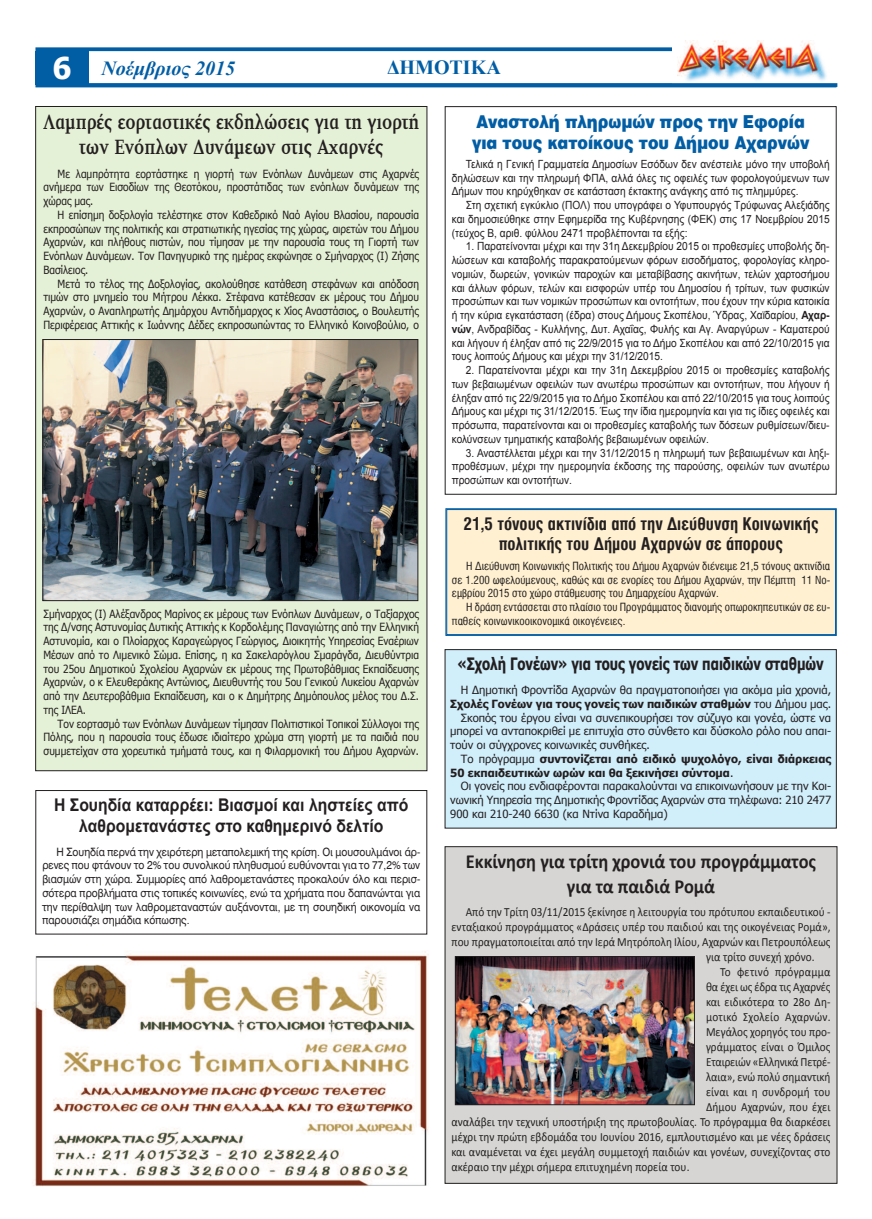
<style>
.page{position:relative;width:872px;height:1219px;background:#fff}
.page>*{position:absolute;margin:0;border:0;box-sizing:border-box;transform-origin:0 0}
.t1{font:700 21.25px/25px "PF Diplomat Poly";color:#231f20;text-align:center;scale:.8 1}
.t2{font:700 20px/25px "Calibri";color:#231f20;text-align:center;scale:.92 1}
.t3{font:italic 700 20px "Times New Roman";color:#015da4}
.t4{font:700 20px "Times New Roman";color:#015da4}
.t5{font:17.5px/20px "UB Helvetica Cond Bold";color:#231f20;text-align:center}
.t6{font:700 17.5px/21.2px "Arial";color:#231f20;text-align:center;scale:.9 1}
.t7{font:900 17.5px/21.2px "UB Helvetica";color:#015da4;scale:.9 1}
.t8{font:700 17px "Tahoma";color:#231f20;scale:.77 1}
.t9{font:12.5px "Calibri";color:#231f20;scale:.9 1}
.t10{font:12.5px "Calibri";letter-spacing:.02em;color:#231f20;scale:.9 1}
.t11{font:11.25px/13.8px "Arial";color:#231f20;text-align:justify;scale:.9 1}
.t12{font:11.25px/13.8px "Tahoma";color:#231f20;text-align:justify;scale:.9 1}
.t13{font:11.25px "Tahoma";color:#231f20}
.t14{font:11.25px/13.8px "UB Helvetica";color:#231f20;text-align:justify;scale:.9 1}
.t15{font:11.25px/13.8px "UB Helvetica Cond";color:#231f20;text-align:justify}
.t16{font:700 11.25px "Tahoma";color:#231f20}
.s1{font-family:"Tahoma";font-style:normal;font-size:30px;color:#fff}
.s2{font-weight:700}
.s3{font-weight:400}
</style>
<div class="page">
<div style="left:35px;top:47px;width:801px;height:40px;border:4px solid #015da4"></div>
<div style="left:35px;top:51px;width:54px;height:34px;background:#015da4"></div>
<div style="left:36px;top:106px;width:391px;height:665px;background:#e5f1d6"></div>
<div style="left:445px;top:847px;width:392px;height:336px;background:#d7d5d4"></div>
<div style="left:672px;top:33px;width:174px;height:51px;background:#fff"></div>
<img style="left:677px;top:40px;width:150px;height:41px">
<img style="left:457px;top:958px;width:235px;height:145px">
<div style="left:455px;top:956px;width:239px;height:149px;border:1px solid #231f20"></div>
<svg style="left:36px;top:83px;width:801px;height:4px;background:#0861a6"></svg>
<div style="left:445px;top:106px;width:391px;height:389px;border:1px solid #231f20"></div>
<img style="left:45px;top:341px;width:371px;height:258px">
<div style="left:43px;top:339px;width:375px;height:262px;border:1px solid #231f20"></div>
<div style="left:447px;top:510px;width:388px;height:124px;background:#fef0d0"></div>
<div style="left:446px;top:509px;width:389px;height:126px;border:1px solid #015da4"></div>
<img style="left:32px;top:951px;width:397px;height:236px">
<div style="left:445px;top:650px;width:391px;height:178px;background:#d1eefb"></div>
<div style="left:445px;top:649px;width:391px;height:179px;border:1px solid #231f20"></div>
<div style="left:35px;top:790px;width:392px;height:144px;border:1px solid #231f20"></div>
<h2 class="t3" style="left:53px;top:57px;width:184px"><span class="s1">6</span> Νοέμβριος 2015</h2>
<h2 class="t4" style="left:387px;top:56px;width:115px">ΔΗΜΟΤΙΚΑ</h2>
<h1 class="t1" style="left:43px;top:110px;width:471px">Λαμπρές εορταστικές εκδηλώσεις για τη γιορτή των Ενόπλων Δυνάμεων στις Αχαρνές</h1>
<h3 class="t7" style="left:472px;top:111px;width:376px">Αναστολή πληρωμών προς την Εφορία για τους κατοίκους του Δήμου Αχαρνών</h3>
<p class="t11" style="left:452px;top:157px;width:421px;text-indent:14px">Τελικά η Γενική Γραμματεία Δημοσίων Εσόδων δεν ανέστειλε μόνο την υποβολή δηλώσεων και την πληρωμή ΦΠΑ, αλλά όλες τις οφειλές των φορολογούμενων των Δήμων που κηρύχθηκαν σε κατάσταση έκτακτης ανάγκης από τις πλημμύρες.</p>
<p class="t11" style="left:452px;top:198px;width:421px;text-indent:14px">Στη σχετική εγκύκλιο (ΠΟΛ) που υπογράφει ο Υφυπουργός Τρύφωνας Αλεξιάδης και δημοσιεύθηκε στην Εφημερίδα της Κυβέρνησης (ΦΕΚ) στις 17 Νοεμβρίου 2015 (τεύχος Β, αριθ. φύλλου 2471 προβλέπονται τα εξής:</p>
<p class="t11" style="left:452px;top:240px;width:421px;text-indent:14px">1. Παρατείνονται μέχρι και την 31η Δεκεμβρίου 2015 οι προθεσμίες υποβολής δη&shy;λώσεων και καταβολής παρακρατούμενων φόρων εισοδήματος, φορολογίας κληρο&shy;νομιών, δωρεών, γονικών παροχών και μεταβίβασης ακινήτων, τελών χαρτοσήμου και άλλων φόρων, τελών και εισφορών υπέρ του Δημοσίου ή τρίτων, των φυσικών προσώπων και των νομικών προσώπων και οντοτήτων, που έχουν την κύρια κατοικία ή την κύρια εγκατάσταση (έδρα) στους Δήμους Σκοπέλου, Ύδρας, Χαϊδαρίου, <span class="s2">Αχαρ&shy;νών</span>, Ανδραβίδας - Κυλλήνης, Δυτ. Αχαΐας, Φυλής και Αγ. Αναργύρων - Καματερού και λήγουν ή έληξαν από τις 22/9/2015 για το Δήμο Σκοπέλου και από 22/10/2015 για τους λοιπούς Δήμους και μέχρι την 31/12/2015.</p>
<p class="t11" style="left:452px;top:363px;width:421px;text-indent:14px">2. Παρατείνονται μέχρι και την 31η Δεκεμβρίου 2015 οι προθεσμίες καταβολής των βεβαιωμένων οφειλών των ανωτέρω προσώπων και οντοτήτων, που λήγουν ή έληξαν από τις 22/9/2015 για το Δήμο Σκοπέλου και από 22/10/2015 για τους λοιπούς Δήμους και μέχρι τις 31/12/2015. Έως την ίδια ημερομηνία και για τις ίδιες οφειλές και πρόσωπα, παρατείνονται και οι προθεσμίες καταβολής των δόσεων ρυθμίσεων/διευ&shy;κολύνσεων τμηματικής καταβολής βεβαιωμένων οφειλών.</p>
<p class="t11" style="left:452px;top:446px;width:421px;text-indent:14px">3. Αναστέλλεται μέχρι και την 31/12/2015 η πληρωμή των βεβαιωμένων και ληξι&shy;προθέσμων, μέχρι την ημερομηνία έκδοσης της παρούσης, οφειλών των ανωτέρω προσώπων και οντοτήτων.</p>
<h3 class="t5" style="left:463px;top:514px;width:357px">21,5 τόνους ακτινίδια από την Διεύθυνση Κοινωνικής πολιτικής του Δήμου Αχαρνών σε άπορους</h3>
<p class="t15" style="left:452px;top:559px;width:380px;text-indent:14px">Η Διεύθυνση Κοινωνικής Πολιτικής του Δήμου Αχαρνών διένειμε 21,5 τόνους ακτινίδια σε 1.200 ωφελούμενους, καθώς και σε ενορίες του Δήμου Αχαρνών, την Πέμπτη 11 Νο&shy;εμβρίου 2015 στο χώρο στάθμευσης του Δημαρχείου Αχαρνών.</p>
<p class="t15" style="left:452px;top:600px;width:380px;text-indent:14px">Η δράση εντάσσεται στο πλαίσιο του Προγράμματος διανομής οπωροκηπευτικών σε ευ&shy;παθείς κοινωνικοοικονομικά οικογένειες.</p>
<h3 class="t8" style="left:457px;top:653px;width:477px">«Σχολή Γονέων» για τους γονείς των παιδικών σταθμών</h3>
<p class="t13" style="left:461px;top:683px;width:372px">H Δημοτική Φροντίδα Αχαρνών θα πραγματοποιήσει για ακόμα μία χρονιά,</p>
<p class="t16" style="left:450px;top:697px;width:382px">Σχολές Γονέων για τους γονείς των παιδικών σταθμών <span class="s3">του Δήμου μας.</span></p>
<p class="t13" style="left:461px;top:710px;width:372px">Σκοπός του έργου είναι να συνεπικουρήσει τον σύζυγο και γονέα, ώστε να</p>
<p class="t13" style="left:450px;top:724px;width:382px">μπορεί να ανταποκριθεί με επιτυχία στο σύνθετο και δύσκολο ρόλο που απαι-</p>
<p class="t13" style="left:450px;top:738px;width:201px">τούν οι σύγχρονες κοινωνικές συνθήκες.</p>
<p class="t16" style="left:461px;top:752px;width:372px"><span class="s3">Το πρόγραμμα</span> συντονίζεται από ειδικό ψυχολόγο, είναι διάρκειας</p>
<p class="t16" style="left:450px;top:765px;width:285px">50 εκπαιδευτικών ωρών και θα ξεκινήσει σύντομα<span class="s3">.</span></p>
<p class="t13" style="left:461px;top:779px;width:372px">Οι γονείς που ενδιαφέρονται παρακαλούνται να επικοινωνήσουν με την Κοι-</p>
<p class="t13" style="left:450px;top:793px;width:382px">νωνική Υπηρεσία της Δημοτικής Φροντίδας Αχαρνών στα τηλέφωνα: 210 2477</p>
<p class="t13" style="left:450px;top:807px;width:219px">900 και 210-240 6630 (κα Ντίνα Καραδήμα)</p>
<p class="t12" style="left:43px;top:166px;width:419px;text-indent:14px">Με λαμπρότητα εορτάστηκε η γιορτή των Ενόπλων Δυνάμεων στις Αχαρνές ανήμερα των Εισοδίων της Θεοτόκου, προστάτιδας των ενόπλων δυνάμεων της χώρας μας.</p>
<p class="t12" style="left:43px;top:207px;width:419px;text-indent:14px">Η επίσημη δοξολογία τελέστηκε στον Καθεδρικό Ναό Αγίου Βλασίου, παρουσία εκπροσώπων της πολιτικής και στρατιωτικής ηγεσίας της χώρας, αιρετών του Δήμου Αχαρνών, και πλήθους πιστών, που τίμησαν με την παρουσία τους τη Γιορτή των Ενόπλων Δυνάμεων. Τον Πανηγυρικό της ημέρας εκφώνησε ο Σμήναρχος (Ι) Ζήσης Βασίλειος.</p>
<p class="t12" style="left:43px;top:276px;width:419px;text-indent:14px">Μετά το τέλος της Δοξολογίας, ακολούθησε κατάθεση στεφάνων και απόδοση τιμών στο μνημείο του Μήτρου Λέκκα. Στέφανα κατέθεσαν εκ μέρους του Δήμου Αχαρνών, ο Αναπληρωτής Δημάρχου Αντιδήμαρχος κ Χίος Αναστάσιος, ο Βουλευτής Περιφέρειας Αττικής κ Ιωάννης Δέδες εκπροσωπώντας το Ελληνικό Κοινοβούλιο, ο</p>
<p class="t12" style="left:43px;top:606px;width:419px">Σμήναρχος (Ι) Αλέξανδρος Μαρίνος εκ μέρους των Ενόπλων Δυνάμεων, ο Ταξίαρχος της Δ/νσης Αστυνομίας Δυτικής Αττικής κ Κορδολέμης Παναγιώτης από την Ελληνική Αστυνομία, και ο Πλοίαρχος Καραγεώργος Γεώργιος, Διοικητής Υπηρεσίας Εναέριων Μέσων από το Λιμενικό Σώμα. Επίσης, η κα Σακελαρόγλου Σμαράγδα, Διευθύντρια του 25ου Δημοτικού Σχολείου Αχαρνών εκ μέρους της Πρωτοβάθμιας Εκπαίδευσης Αχαρνών, ο κ Ελευθεράκης Αντώνιος, Διευθυντής του 5ου Γενικού Λυκείου Αχαρνών από την Δευτεροβάθμια Εκπαίδευση, και ο κ Δημήτρης Δημόπουλος μέλος του Δ.Σ. της ΙΛΕΑ.</p>
<p class="t12" style="left:43px;top:716px;width:419px;text-indent:14px">Τον εορτασμό των Ενόπλων Δυνάμεων τίμησαν Πολιτιστικοί Τοπικοί Σύλλογοι της Πόλης, που η παρουσία τους έδωσε ιδιαίτερο χρώμα στη γιορτή με τα παιδιά που συμμετείχαν στα χορευτικά τμήματά τους, και η Φιλαρμονική του Δήμου Αχαρνών.</p>
<h3 class="t6" style="left:54px;top:794px;width:395px">Η Σουηδία καταρρέει: Βιασμοί και ληστείες από λαθρομετανάστες στο καθημερινό δελτίο</h3>
<p class="t14" style="left:42px;top:845px;width:421px;text-indent:14px">Η Σουηδία περνά την χειρότερη μεταπολεμική της κρίση. Οι μουσουλμάνοι άρ&shy;ρενες που φτάνουν το 2% του συνολικού πληθυσμού ευθύνονται για το 77,2% των βιασμών στη χώρα. Συμμορίες από λαθρομετανάστες προκαλούν όλο και περισ&shy;σότερα προβλήματα στις τοπικές κοινωνίες, ενώ τα χρήματα που δαπανώνται για την περίθαλψη των λαθρομεταναστών αυξάνονται, με τη σουηδική οικονομία να παρουσιάζει σημάδια κόπωσης.</p>
<h2 class="t2" style="left:466px;top:849px;width:382px">Εκκίνηση για τρίτη χρονιά του προγράμματος για τα παιδιά Ρομά</h2>
<p class="t9" style="left:465px;top:904px;width:407px">Από την Τρίτη 03/11/2015 ξεκίνησε η λειτουργία του πρότυπου εκπαιδευτικού -</p>
<p class="t9" style="left:451px;top:919px;width:423px">ενταξιακού προγράμματος «Δράσεις υπέρ του παιδιού και της οικογένειας Ρομά»,</p>
<p class="t9" style="left:451px;top:934px;width:423px">που πραγματοποιείται από την Ιερά Μητρόπολη Ιλίου, Αχαρνών και Πετρουπόλεως</p>
<p class="t9" style="left:706px;top:949px;width:122px">για τρίτο συνεχή χρόνο.</p>
<p class="t10" style="left:720px;top:964px;width:124px">Το φετινό πρόγραμμα</p>
<p class="t9" style="left:706px;top:979px;width:140px">θα έχει ως έδρα τις Αχαρνές</p>
<p class="t9" style="left:706px;top:994px;width:140px">και ειδικότερα το 28ο Δη-</p>
<p class="t10" style="left:706px;top:1009px;width:140px">μοτικό Σχολείο Αχαρνών.</p>
<p class="t9" style="left:706px;top:1024px;width:140px">Μεγάλος χορηγός του προ-</p>
<p class="t9" style="left:706px;top:1039px;width:140px">γράμματος είναι ο Όμιλος</p>
<p class="t9" style="left:706px;top:1054px;width:140px">Εταιρειών «Ελληνικά Πετρέ-</p>
<p class="t9" style="left:706px;top:1069px;width:140px">λαια», ενώ πολύ σημαντική</p>
<p class="t9" style="left:706px;top:1084px;width:140px">είναι και η συνδρομή του</p>
<p class="t9" style="left:706px;top:1099px;width:140px">Δήμου Αχαρνών, που έχει</p>
<p class="t9" style="left:451px;top:1114px;width:423px">αναλάβει την τεχνική υποστήριξη της πρωτοβουλίας. Το πρόγραμμα θα διαρκέσει</p>
<p class="t9" style="left:451px;top:1129px;width:423px">μέχρι την πρώτη εβδομάδα του Ιουνίου 2016, εμπλουτισμένο και με νέες δράσεις</p>
<p class="t9" style="left:451px;top:1144px;width:423px">και αναμένεται να έχει μεγάλη συμμετοχή παιδιών και γονέων, συνεχίζοντας στο</p>
<p class="t9" style="left:451px;top:1159px;width:266px">ακέραιο την μέχρι σήμερα επιτυχημένη πορεία του.</p>
</div>
